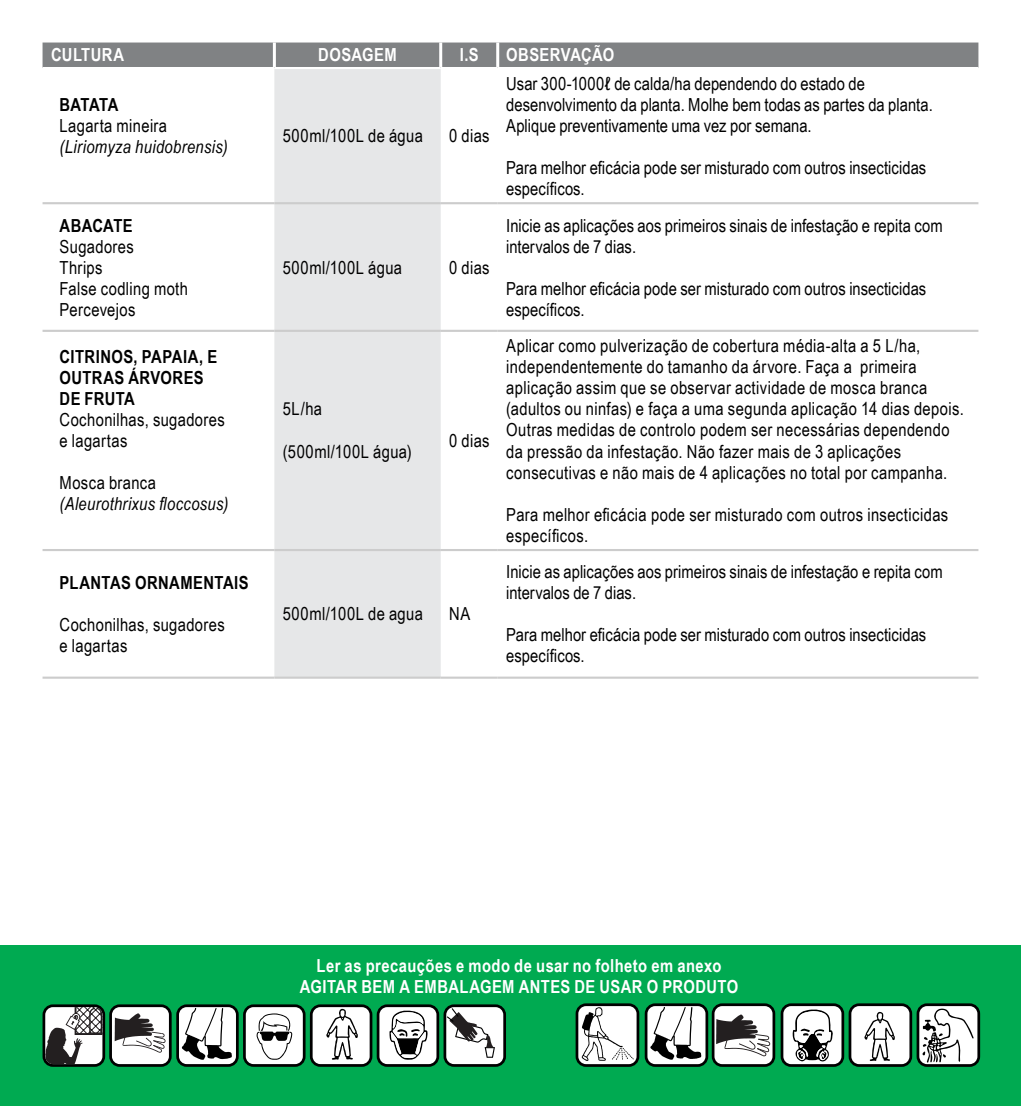
<style>
.page{position:relative;width:1021px;height:1106px;background:#fff}
.page>*{position:absolute;margin:0;border:0;box-sizing:border-box;transform-origin:0 0}
.t1{font:18px/21px "Arial Narrow";letter-spacing:.02em;color:#000}
.t2{font:18px/21px "Arial Narrow";color:#000}
.t3{font:700 18px/21px "Arial Narrow";letter-spacing:.025em;color:#fff;text-align:center}
.t4{font:700 18px/21px "Arial Narrow";letter-spacing:.02em;color:#000}
.t5{font:italic 18px "Arial Narrow";letter-spacing:.02em;color:#000}
</style>
<div class="page">
<div style="left:43px;top:43px;width:935px;height:24px;background:#808284"></div>
<div style="left:274px;top:69px;width:167px;height:607px;background:#e6e7e8"></div>
<hr style="left:273px;top:43px;width:3px;height:24px;background:#fff">
<hr style="left:439px;top:43px;width:3px;height:24px;background:#fff">
<hr style="left:496px;top:43px;width:3px;height:24px;background:#fff">
<hr style="left:43px;top:330px;width:231px;height:2px;background:#ccc">
<hr style="left:497px;top:330px;width:481px;height:2px;background:#ccc">
<hr style="left:274px;top:330px;width:167px;height:2px;background:#ccc">
<hr style="left:441px;top:330px;width:56px;height:2px;background:#ccc">
<hr style="left:43px;top:549px;width:231px;height:2px;background:#ccc">
<hr style="left:497px;top:549px;width:481px;height:2px;background:#ccc">
<hr style="left:274px;top:549px;width:167px;height:2px;background:#ccc">
<hr style="left:441px;top:549px;width:56px;height:2px;background:#ccc">
<hr style="left:43px;top:676px;width:231px;height:2px;background:#ccc">
<hr style="left:497px;top:676px;width:481px;height:2px;background:#ccc">
<hr style="left:274px;top:676px;width:167px;height:2px;background:#ccc">
<hr style="left:441px;top:676px;width:56px;height:2px;background:#ccc">
<hr style="left:43px;top:202px;width:231px;height:2px;background:#ccc">
<hr style="left:497px;top:202px;width:481px;height:2px;background:#ccc">
<hr style="left:274px;top:202px;width:167px;height:2px;background:#ccc">
<hr style="left:441px;top:202px;width:56px;height:2px;background:#ccc">
<div style="left:0;top:945px;width:1020px;height:161px;background:#00aa51"></div>
<svg style="left:47px;top:1008px;width:54px;height:54px"></svg>
<div style="left:43px;top:1004px;width:62px;height:62px;border:3px solid #000;border-radius:9px"></div>
<div style="left:178px;top:1005px;width:59px;height:60px;background:#fff;border-radius:9px"></div>
<div style="left:176px;top:1004px;width:63px;height:62px;border:3px solid #000;border-radius:9px"></div>
<svg style="left:182px;top:1007px;width:50px;height:52px"></svg>
<div style="left:111px;top:1005px;width:59px;height:60px;background:#fff;border-radius:9px"></div>
<div style="left:109px;top:1004px;width:63px;height:62px;border:3px solid #000;border-radius:9px"></div>
<svg style="left:115px;top:1013px;width:50px;height:39px"></svg>
<div style="left:445px;top:1005px;width:59px;height:60px;background:#fff;border-radius:9px"></div>
<svg style="left:447px;top:1008px;width:48px;height:49px"></svg>
<div style="left:443px;top:1004px;width:63px;height:62px;border:3px solid #000;border-radius:9px"></div>
<div style="left:311px;top:1005px;width:60px;height:60px;background:#fff;border-radius:9px"></div>
<div style="left:310px;top:1004px;width:62px;height:62px;border:3px solid #000;border-radius:9px"></div>
<svg style="left:326px;top:1008px;width:32px;height:51px"></svg>
<div style="left:378px;top:1005px;width:60px;height:60px;background:#fff;border-radius:9px"></div>
<div style="left:377px;top:1004px;width:62px;height:62px;border:3px solid #000;border-radius:9px"></div>
<svg style="left:389px;top:1010px;width:38px;height:50px"></svg>
<div style="left:244px;top:1005px;width:60px;height:60px;background:#fff;border-radius:9px"></div>
<div style="left:243px;top:1004px;width:62px;height:62px;border:3px solid #000;border-radius:9px"></div>
<svg style="left:256px;top:1013px;width:36px;height:46px"></svg>
<div style="left:577px;top:1004px;width:61px;height:61px;background:#fff;border-radius:9px"></div>
<div style="left:575px;top:1003px;width:64px;height:63px;border:3px solid #000;border-radius:9px"></div>
<div style="left:646px;top:1004px;width:61px;height:61px;background:#fff;border-radius:9px"></div>
<div style="left:644px;top:1003px;width:64px;height:63px;border:3px solid #000;border-radius:9px"></div>
<svg style="left:650px;top:1006px;width:51px;height:53px"></svg>
<div style="left:713px;top:1004px;width:60px;height:61px;background:#fff;border-radius:9px"></div>
<div style="left:711px;top:1003px;width:64px;height:63px;border:3px solid #000;border-radius:9px"></div>
<svg style="left:716px;top:1014px;width:54px;height:42px"></svg>
<div style="left:850px;top:1004px;width:60px;height:61px;background:#fff;border-radius:9px"></div>
<div style="left:848px;top:1003px;width:64px;height:63px;border:3px solid #000;border-radius:9px"></div>
<div style="left:782px;top:1004px;width:60px;height:61px;background:#fff;border-radius:9px"></div>
<div style="left:780px;top:1003px;width:64px;height:63px;border:3px solid #000;border-radius:9px"></div>
<svg style="left:792px;top:1009px;width:41px;height:52px"></svg>
<svg style="left:864px;top:1011px;width:30px;height:50px"></svg>
<div style="left:917px;top:1004px;width:61px;height:61px;background:#fff;border-radius:9px"></div>
<div style="left:916px;top:1003px;width:64px;height:63px;border:3px solid #000;border-radius:9px"></div>
<svg style="left:922px;top:1008px;width:51px;height:54px"></svg>
<svg style="left:581px;top:1007px;width:53px;height:54px"></svg>
<p class="t3" style="left:51px;top:46px;width:75px">CULTURA</p>
<p class="t3" style="left:318px;top:46px;width:80px">DOSAGEM</p>
<p class="t3" style="left:459px;top:46px;width:21px">I.S</p>
<p class="t3" style="left:506px;top:46px;width:109px">OBSERVAÇÃO</p>
<p class="t4" style="left:60px;top:95px;width:60px">BATATA</p>
<p class="t1" style="left:60px;top:116px;width:109px">Lagarta mineira</p>
<p class="t5" style="left:60px;top:140px;width:170px">(Liriomyza huidobrensis)</p>
<p class="t2" style="left:506px;top:74px;width:428px">Usar 300-1000ℓ de calda/ha dependendo do estado de desenvolvimento da planta. Molhe bem todas as partes da planta.<br>Aplique preventivamente uma vez por semana.</p>
<p class="t1" style="left:506px;top:158px;width:421px">Para melhor eficácia pode ser misturado com outros insecticidas específicos.</p>
<p class="t1" style="left:283px;top:127px;width:141px">500ml/100L de água</p>
<p class="t1" style="left:449px;top:127px;width:42px">0 dias</p>
<p class="t4" style="left:60px;top:216px;width:75px">ABACATE</p>
<p class="t1" style="left:60px;top:237px;width:130px">Sugadores<br>Thrips<br>False codling moth<br>Percevejos</p>
<p class="t4" style="left:60px;top:348px;width:159px">CITRINOS, PAPAIA, E<br>OUTRAS ÁRVORES<br>DE FRUTA</p>
<p class="t1" style="left:60px;top:411px;width:167px">Cochonilhas, sugadores e lagartas</p>
<p class="t1" style="left:60px;top:474px;width:98px">Mosca branca</p>
<p class="t5" style="left:60px;top:497px;width:170px">(Aleurothrixus floccosus)</p>
<p class="t4" style="left:60px;top:573px;width:191px">PLANTAS ORNAMENTAIS</p>
<p class="t1" style="left:60px;top:615px;width:167px">Cochonilhas, sugadores e lagartas</p>
<p class="t1" style="left:283px;top:258px;width:121px">500ml/100L água</p>
<p class="t1" style="left:449px;top:258px;width:42px">0 dias</p>
<p class="t1" style="left:283px;top:400px;width:41px">5L/ha</p>
<p class="t1" style="left:283px;top:442px;width:130px">(500ml/100L água)</p>
<p class="t1" style="left:449px;top:432px;width:42px">0 dias</p>
<p class="t1" style="left:283px;top:605px;width:141px">500ml/100L de agua</p>
<p class="t1" style="left:449px;top:605px;width:23px">NA</p>
<p class="t2" style="left:506px;top:216px;width:438px">Inicie as aplicações aos primeiros sinais de infestação e repita com intervalos de 7 dias.</p>
<p class="t1" style="left:506px;top:279px;width:421px">Para melhor eficácia pode ser misturado com outros insecticidas específicos.</p>
<p class="t1" style="left:506px;top:337px;width:459px">Aplicar como pulverização de cobertura média-alta a 5 L/ha, independentemente do tamanho da árvore. Faça a primeira aplicação assim que se observar actividade de mosca branca (adultos ou ninfas) e faça a uma segunda aplicação 14 dias depois.<br>Outras medidas de controlo podem ser necessárias dependendo da pressão da infestação. Não fazer mais de 3 aplicações consecutivas e não mais de 4 aplicações no total por campanha.</p>
<p class="t1" style="left:506px;top:505px;width:443px">Para melhor eficácia pode ser misturado com outros insecticidas específicos.</p>
<p class="t2" style="left:506px;top:563px;width:438px">Inicie as aplicações aos primeiros sinais de infestação e repita com intervalos de 7 dias.</p>
<p class="t1" style="left:506px;top:626px;width:421px">Para melhor eficácia pode ser misturado com outros insecticidas específicos.</p>
<p class="t3" style="left:300px;top:956px;width:440px">Ler as precauções e modo de usar no folheto em anexo<br>AGITAR BEM A EMBALAGEM ANTES DE USAR O PRODUTO</p>
</div>
